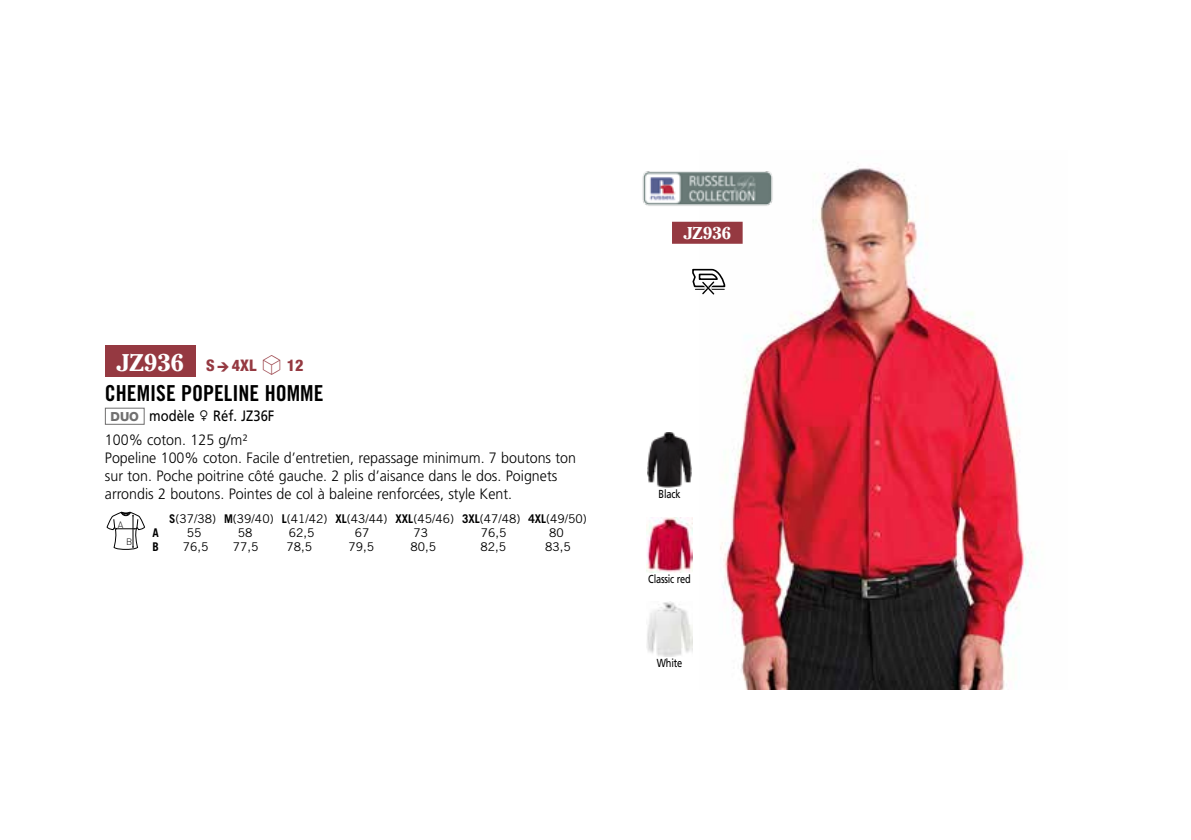
<style>
.page{position:relative;width:1191px;height:840px;background:#fff}
.page>*{position:absolute;margin:0;border:0;box-sizing:border-box;transform-origin:0 0}
.t1{font:700 24px "Cheltenham LT";color:#fff}
.t2{font:22px "Trade Gothic LT Bold Cond Twenty";color:#000}
.t3{font:700 17px "Cheltenham LT";color:#fff}
.t4{font:800 condensed 16px "Helvetica Neue LT";color:#953941}
.t5{font:300 15px/18px "Frutiger LT";color:#000;scale:.95 1}
.t6{font:12px "Trade Gothic LT";color:#000}
.t7{font:700 12px "Trade Gothic LT";color:#000;scale:.95 1}
.t8{font:11.6px "Frutiger LT";letter-spacing:-.02em;color:#000;scale:.8 1}
.t9{font:300 9.2px "DIN";color:#000}
.s1{font-family:"Helvetica Neue LT";font-weight:800;font-size:12.6px;color:#706f6f}
.s2{font-weight:400}
.s3{font-family:"Communications P06";font-weight:400;font-stretch:normal}
.s4{font-family:"Linotype Shapeshifter";font-weight:400;font-stretch:normal;font-size:26px}
.s5{font-weight:700}
</style>
<div class="page">
<img style="left:700px;top:166px;width:334px;height:522px">
<div style="left:105px;top:345px;width:91px;height:32px;background:#953941"></div>
<div style="left:105px;top:407px;width:40px;height:17px;border:1px solid #706f6f"></div>
<svg style="left:107px;top:511px;width:38px;height:38px"></svg>
<div style="left:672px;top:221px;width:70px;height:22px;background:#953941"></div>
<svg style="left:692px;top:268px;width:34px;height:29px"></svg>
<img style="left:647px;top:432px;width:44px;height:55px">
<img style="left:647px;top:517px;width:45px;height:55px">
<img style="left:647px;top:601px;width:45px;height:54px">
<img style="left:642px;top:166px;width:137px;height:47px">
<h1 class="t1" style="left:116px;top:347px;width:69px">JZ936</h1>
<h2 class="t2" style="left:105px;top:379px;width:220px">CHEMISE POPELINE HOMME</h2>
<p class="t5" style="left:105px;top:404px;width:180px;line-height:23.6px;text-indent:6px"><span class="s1">DUO</span> <span class="s2">modèle</span> ♀ <span class="s2">Réf. JZ36F<br></span>100% coton. 125 g/m²</p>
<p class="t5" style="left:105px;top:448px;width:497px">Popeline 100% coton. Facile d’entretien, repassage minimum. 7 boutons ton sur ton. Poche poitrine côté gauche. 2 plis d’aisance dans le dos. Poignets arrondis 2 boutons. Pointes de col à baleine renforcées, style Kent.</p>
<p class="t9" style="left:118px;top:518px;width:7px">A</p>
<p class="t9" style="left:126px;top:536px;width:8px">B</p>
<p class="t4" style="left:206px;top:355px;width:99px">S<span class="s3">a</span>4XL <span class="s4">S</span> 12</p>
<p class="t6" style="left:169px;top:511px;width:419px"><span class="s5">S</span>(37/38) <span class="s5">M</span>(39/40) <span class="s5">L</span>(41/42) <span class="s5">XL</span>(43/44) <span class="s5">XXL</span>(45/46) <span class="s5">3XL</span>(47/48) <span class="s5">4XL</span>(49/50)</p>
<p class="t7" style="left:152px;top:525px;width:8px">A</p>
<p class="t6" style="left:187px;top:525px;width:16px">55</p>
<p class="t6" style="left:238px;top:525px;width:16px">58</p>
<p class="t6" style="left:289px;top:525px;width:27px">62,5</p>
<p class="t6" style="left:355px;top:525px;width:16px">67</p>
<p class="t6" style="left:413px;top:525px;width:16px">73</p>
<p class="t6" style="left:480px;top:525px;width:27px">76,5</p>
<p class="t6" style="left:549px;top:525px;width:16px">80</p>
<p class="t7" style="left:152px;top:538px;width:8px">B</p>
<p class="t6" style="left:183px;top:539px;width:27px">76,5</p>
<p class="t6" style="left:233px;top:539px;width:27px">77,5</p>
<p class="t6" style="left:286px;top:539px;width:27px">78,5</p>
<p class="t6" style="left:348px;top:539px;width:27px">79,5</p>
<p class="t6" style="left:410px;top:539px;width:27px">80,5</p>
<p class="t6" style="left:480px;top:539px;width:27px">82,5</p>
<p class="t6" style="left:545px;top:539px;width:27px">83,5</p>
<p class="t3" style="left:683px;top:223px;width:49px">JZ936</p>
<p class="t8" style="left:658px;top:487px;width:29px">Black</p>
<p class="t8" style="left:648px;top:572px;width:55px">Classic red</p>
<p class="t8" style="left:657px;top:655px;width:33px">White</p>
</div>
